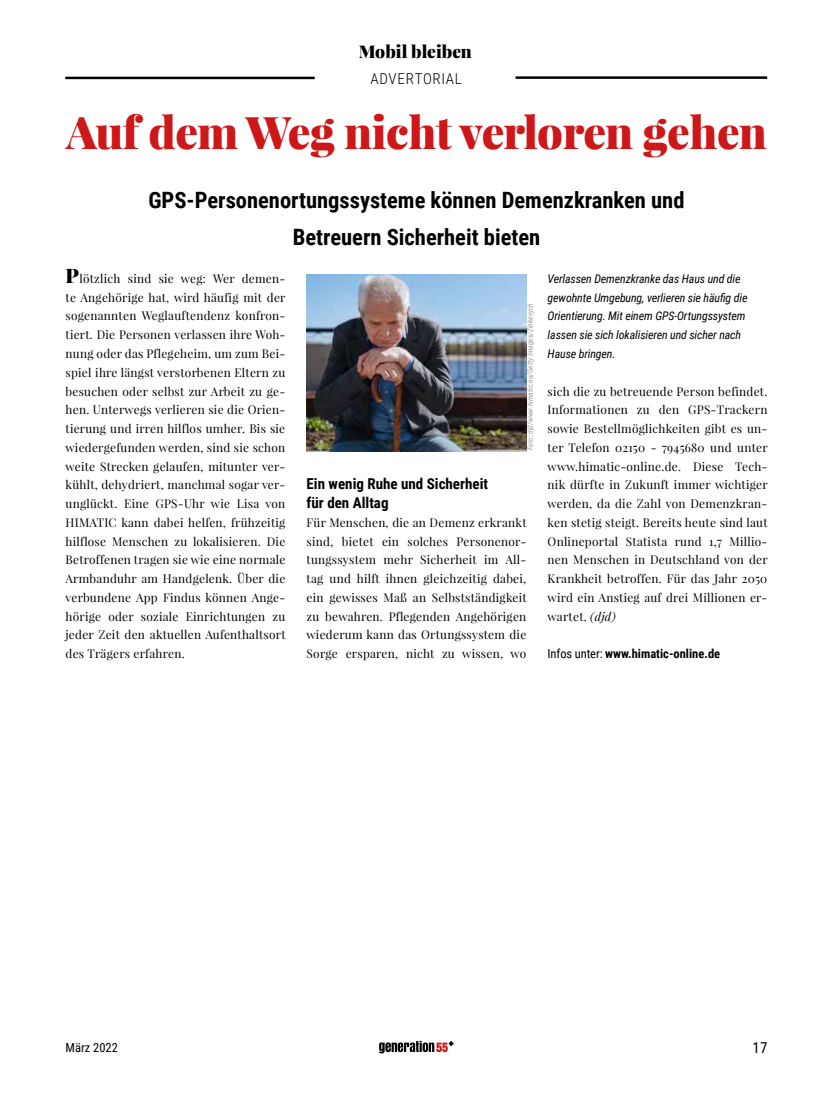
<style>
.page{position:relative;width:833px;height:1117px;background:#fff}
.page>*{position:absolute;margin:0;border:0;box-sizing:border-box;transform-origin:0 0}
.t1{font:900 45px "Playfair Display";letter-spacing:-.01em;color:#cd1719}
.t2{font:700 22.5px/37.5px "Roboto Condensed";color:#000;text-align:center}
.t3{font:900 17.5px "Playfair Display";color:#000}
.t4{font:700 15px/18.8px "Roboto Condensed";color:#000}
.t5{font:300 15px "Roboto Condensed";letter-spacing:.045em;color:#000}
.t6{font:15px "Roboto Condensed";color:#000}
.t7{font:700 12.5px "Roboto Condensed";color:#000}
.t8{font:12.5px "Roboto Condensed";color:#000}
.t9{font:11.88px/18.8px "Playfair Display";letter-spacing:.02em;color:#000;text-align:justify}
.t10{font:italic 11.88px/18.8px "Roboto Condensed";letter-spacing:-.01em;color:#000}
.t11{font:italic 7.5px "Roboto Condensed";color:#9d9d9c}
.s1{font-weight:900;font-size:20px}
.s2{font-style:italic}
.s3{font-weight:400}
</style>
<div class="page">
<svg style="left:379px;top:1040px;width:74px;height:13px"></svg>
<hr style="left:65px;top:77px;width:250px;height:2px;background:#000">
<hr style="left:515px;top:76px;width:252px;height:3px;background:#000">
<img style="left:306px;top:274px;width:220px;height:177px">
<h3 class="t3" style="left:359px;top:40px;width:115px">Mobil bleiben</h3>
<p class="t5" style="left:370px;top:68px;width:93px">ADVERTORIAL</p>
<h1 class="t1" style="left:66px;top:103px;width:702px">Auf dem Weg nicht verloren gehen</h1>
<h2 class="t2" style="left:148px;top:180px;width:537px">GPS-Personenortungssysteme können Demenzkranken und<br>Betreuern Sicherheit bieten</h2>
<p class="t9" style="left:66px;top:269px;width:221px"><span class="s1">P</span>lötzlich sind sie weg: Wer demen&shy;te Angehörige hat, wird häufig mit der sogenannten Weglauftendenz konfron&shy;tiert. Die Personen verlassen ihre Woh&shy;nung oder das Pflegeheim, um zum Bei&shy;spiel ihre längst verstorbenen Eltern zu besuchen oder selbst zur Arbeit zu ge&shy;hen. Unterwegs verlieren sie die Orien&shy;tierung und irren hilflos umher. Bis sie wiedergefunden werden, sind sie schon weite Strecken gelaufen, mitunter ver&shy;kühlt, dehydriert, manchmal sogar ver&shy;unglückt. Eine GPS-Uhr wie Lisa von HIMATIC kann dabei helfen, frühzeitig hilflose Menschen zu lokalisieren. Die Betroffenen tragen sie wie eine normale Armbanduhr am Handgelenk. Über die verbundene App Findus können Ange&shy;hörige oder soziale Einrichtungen zu jeder Zeit den aktuellen Aufenthaltsort des Trägers erfahren.</p>
<p class="t10" style="left:547px;top:269px;width:201px">Verlassen Demenzkranke das Haus und die gewohnte Umgebung, verlieren sie häufig die Orientierung. Mit einem GPS-Ortungssystem lassen sie sich lokalisieren und sicher nach Hause bringen.</p>
<p class="t9" style="left:547px;top:381px;width:221px">sich die zu betreuende Person befindet.<br>Informationen zu den GPS-Trackern sowie Bestellmöglichkeiten gibt es un&shy;ter Telefon 02150 - 7945680 und unter www.himatic-online.de. Diese Tech&shy;nik dürfte in Zukunft immer wichtiger werden, da die Zahl von Demenzkran&shy;ken stetig steigt. Bereits heute sind laut Onlineportal Statista rund 1,7 Millio&shy;nen Menschen in Deutschland von der Krankheit betroffen. Für das Jahr 2050 wird ein Anstieg auf drei Millionen er&shy;wartet. <span class="s2">(djd)</span></p>
<p class="t7" style="left:547px;top:645px;width:174px"><span class="s3">Infos unter:</span> www.himatic-online.de</p>
<p class="t11" style="left:525px;top:450px;width:148px;rotate:-90deg">Foto: djd/www.himatic.eu/Getty Images/Zinkevych</p>
<p class="t4" style="left:306px;top:474px;width:183px">Ein wenig Ruhe und Sicherheit für den Alltag</p>
<p class="t9" style="left:306px;top:513px;width:221px">Für Menschen, die an Demenz erkrankt sind, bietet ein solches Personenor&shy;tungssystem mehr Sicherheit im All&shy;tag und hilft ihnen gleichzeitig dabei, ein gewisses Maß an Selbstständigkeit zu bewahren. Pflegenden Angehörigen wiederum kann das Ortungssystem die Sorge ersparen, nicht zu wissen, wo</p>
<p class="t8" style="left:66px;top:1038px;width:54px">März 2022</p>
<p class="t6" style="left:752px;top:1036px;width:16px">17</p>
</div>
